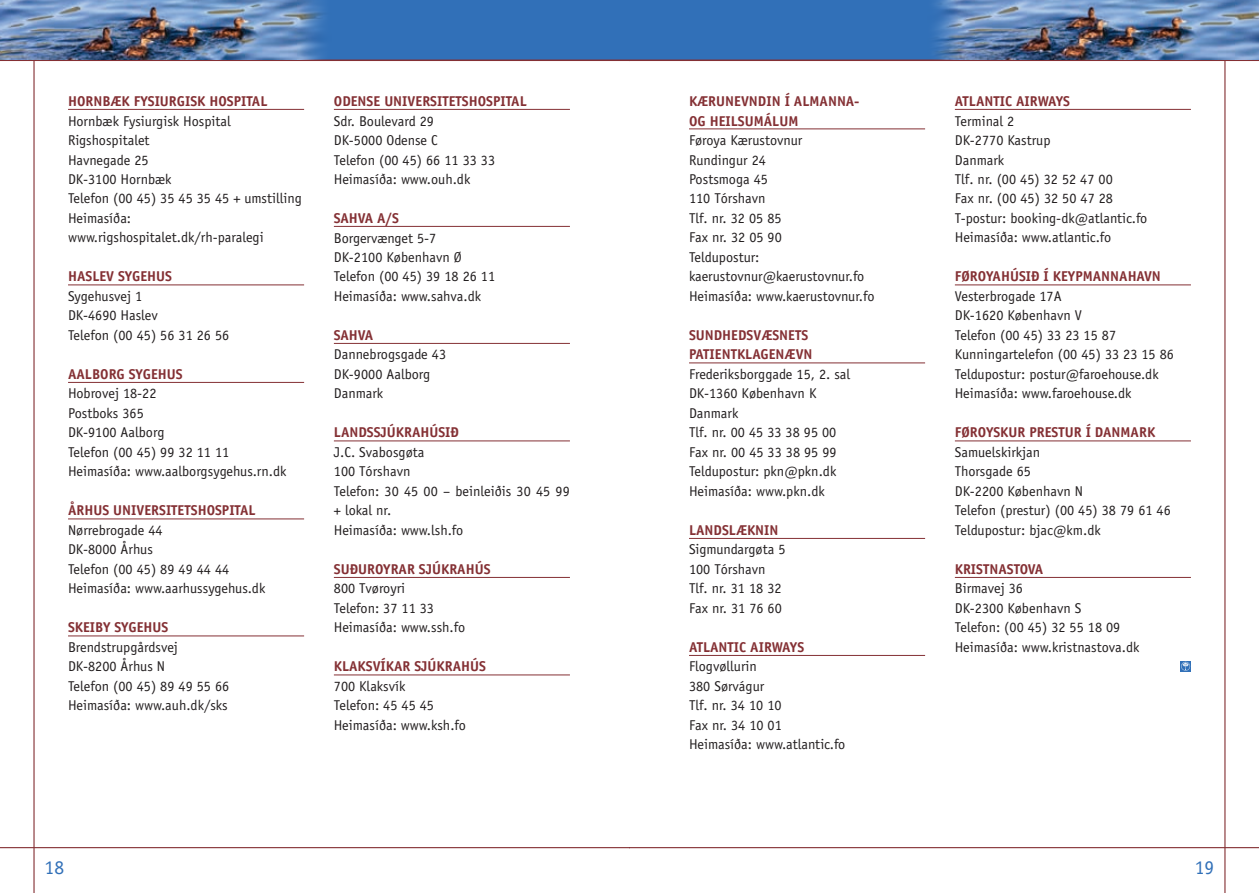
<style>
.page{position:relative;width:1259px;height:893px;background:#fff}
.page>*{position:absolute;margin:0;border:0;box-sizing:border-box;transform-origin:0 0}
.t1{font:19.5px "Officina Sans";color:#3170b8}
.t2{font:14.25px/19.5px "Officina Sans";color:#231f20}
.t3{font:700 14.25px/19.5px "Officina Sans";color:#843034}
</style>
<div class="page">
<hr style="left:33px;top:0;width:2px;height:893px;background:#843034">
<hr style="left:0;top:847px;width:629px;height:1px;background:#843034">
<hr style="left:1224px;top:0;width:1px;height:893px;background:#843034">
<svg style="left:0;top:0;width:1259px;height:62px;background:#4976af"></svg>
<img style="left:925px;top:0;width:334px;height:60px">
<hr style="left:629px;top:847px;width:630px;height:1px;background:#843034">
<hr style="left:68px;top:109px;width:236px;height:1px;background:#843034">
<hr style="left:68px;top:285px;width:236px;height:1px;background:#843034">
<hr style="left:68px;top:382px;width:236px;height:1px;background:#843034">
<hr style="left:68px;top:519px;width:236px;height:1px;background:#843034">
<hr style="left:68px;top:636px;width:236px;height:1px;background:#843034">
<hr style="left:334px;top:109px;width:236px;height:1px;background:#843034">
<hr style="left:334px;top:226px;width:236px;height:1px;background:#843034">
<hr style="left:334px;top:343px;width:236px;height:1px;background:#843034">
<hr style="left:334px;top:441px;width:236px;height:1px;background:#843034">
<hr style="left:334px;top:577px;width:236px;height:1px;background:#843034">
<hr style="left:334px;top:675px;width:236px;height:1px;background:#843034">
<hr style="left:689px;top:129px;width:236px;height:1px;background:#843034">
<hr style="left:689px;top:363px;width:236px;height:1px;background:#843034">
<hr style="left:689px;top:538px;width:236px;height:1px;background:#843034">
<hr style="left:689px;top:655px;width:236px;height:1px;background:#843034">
<hr style="left:955px;top:109px;width:236px;height:1px;background:#843034">
<hr style="left:955px;top:285px;width:236px;height:1px;background:#843034">
<hr style="left:955px;top:441px;width:236px;height:1px;background:#843034">
<hr style="left:955px;top:577px;width:236px;height:1px;background:#843034">
<div style="left:1180px;top:661px;width:11px;height:11px;background:#3170b8"></div>
<svg style="left:1181px;top:662px;width:9px;height:9px"></svg>
<p class="t3" style="left:68px;top:91px;width:193px">HORNBÆK FYSIURGISK HOSPITAL</p>
<p class="t2" style="left:68px;top:111px;width:235px">Hornbæk Fysiurgisk Hospital<br>Rigshospitalet<br>Havnegade 25<br>DK-3100 Hornbæk<br>Telefon (00 45) 35 45 35 45 + umstilling<br>Heimasíða:<br>www. rigshospitalet. dk/rh-paralegi</p>
<p class="t3" style="left:68px;top:267px;width:106px">HASLEV SYGEH US</p>
<p class="t2" style="left:68px;top:286px;width:163px">Sygehusvej 1<br>DK-4690 Haslev<br>Telefon (00 45) 56 31 26 56</p>
<p class="t3" style="left:68px;top:364px;width:116px">AALBORG SYGEH US</p>
<p class="t2" style="left:68px;top:384px;width:220px">Hobrovej 18-22<br>Postboks 365<br>DK-9100 Aalborg<br>Telefon (00 45) 99 32 11 11<br>Heimasíða: www.aalborgsygehus. rn. dk</p>
<p class="t3" style="left:68px;top:501px;width:181px">ÅRH US UNIVERSITETSH OSPITAL</p>
<p class="t2" style="left:68px;top:520px;width:199px">Nørrebrogade 44<br>DK-8000 Århus<br>Telefon (00 45) 89 49 44 44<br>Heimasíða: www. aarhussygehus. dk</p>
<p class="t3" style="left:68px;top:618px;width:102px">SKEIBY SYGEH US</p>
<p class="t2" style="left:68px;top:637px;width:163px">Brendstrupgårdsvej<br>DK-8200 Århus N<br>Telefon (00 45) 89 49 55 66<br>Heimasíða: www.auh.dk/sks</p>
<p class="t3" style="left:334px;top:91px;width:186px">OD ENSE UNIVERSITETSH OSPITAL</p>
<p class="t2" style="left:334px;top:111px;width:163px">Sdr. Boulevard 29<br>DK-5000 Odense C<br>Telefon (00 45) 66 11 33 33<br>Heimasíða: www.ouh.dk</p>
<p class="t3" style="left:334px;top:208px;width:66px">SAH VA A/S</p>
<p class="t2" style="left:334px;top:228px;width:163px">Borgervænget 5-7<br>DK-2100 København Ø<br>Telefon (00 45) 39 18 26 11<br>Heimasíða: www.sahva.dk</p>
<p class="t3" style="left:334px;top:325px;width:39px">SAH VA</p>
<p class="t2" style="left:334px;top:345px;width:114px">Dannebrogsgade 43<br>DK-9000 Aalborg<br>Danmark</p>
<p class="t3" style="left:334px;top:423px;width:127px">LANDSSJÚKRAH ÚSIÐ</p>
<p class="t2" style="left:334px;top:442px;width:237px">J. C. Svabosgøta<br>100 Tórshavn<br>Telefon: 30 45 00 – beinleiðis 30 45 99 + lokal nr.<br>Heimasíða: www. lsh.fo</p>
<p class="t3" style="left:334px;top:559px;width:158px">SUÐUROYRAR SJÚKRAH ÚS</p>
<p class="t2" style="left:334px;top:579px;width:133px">800 Tvøroyri<br>Telefon: 37 11 33<br>Heimasíða: www.ssh.fo</p>
<p class="t3" style="left:334px;top:657px;width:154px">KLAKSVÍKAR SJÚKRAH ÚS</p>
<p class="t2" style="left:334px;top:676px;width:134px">700 Klaksvík<br>Telefon: 45 45 45<br>Heimasíða: www. ksh.fo</p>
<p class="t3" style="left:689px;top:91px;width:165px">KÆRUNEVNDIN Í ALMANNA-<br>OG H EILSUMÁLUM</p>
<p class="t2" style="left:689px;top:130px;width:187px">Føroya Kærustovnur<br>Rundingur 24<br>Postsmoga 45<br>110 Tórshavn<br>Tlf. nr. 32 05 85<br>Fax nr. 32 05 90<br>Teldupostur: kaerustovnur@kaerustovnur.fo<br>Heimasíða: www. kaerustovnur.fo</p>
<p class="t3" style="left:689px;top:325px;width:125px">SUNDH EDSVÆSNETS<br>PATIENTKLAGENÆVN</p>
<p class="t2" style="left:689px;top:364px;width:163px">Frederiksborggade 15, 2. sal<br>DK-1360 København K<br>Danmark<br>Tlf. nr. 00 45 33 38 95 00<br>Fax nr. 00 45 33 38 95 99<br>Teldupostur: pkn@pkn.dk<br>Heimasíða: www. pkn.dk</p>
<p class="t3" style="left:689px;top:520px;width:91px">LANDSLÆKNIN</p>
<p class="t2" style="left:689px;top:540px;width:98px">Sigmundargøta 5<br>100 Tórshavn<br>Tlf. nr. 31 18 32<br>Fax nr. 31 76 60</p>
<p class="t3" style="left:689px;top:637px;width:117px">ATLA NTIC AIRWAYS</p>
<p class="t2" style="left:689px;top:657px;width:158px">Flogvøllurin<br>380 Sørvágur<br>Tlf. nr. 34 10 10<br>Fax nr. 34 10 01<br>Heimasíða: www. atlantic.fo</p>
<p class="t3" style="left:955px;top:91px;width:117px">ATLA NTIC AIRWAYS</p>
<p class="t2" style="left:955px;top:111px;width:194px">Terminal 2<br>DK-2770 Kastrup<br>Danmark<br>Tlf. nr. (00 45) 32 52 47 00<br>Fax nr. (00 45) 32 50 47 28<br>T-postur: booking-dk@atlantic.fo<br>Heimasíða: www. atlantic.fo</p>
<p class="t3" style="left:955px;top:267px;width:208px">FØROYAH ÚSIÐ Í KEYPMANNAHAVN</p>
<p class="t2" style="left:955px;top:286px;width:221px">Vesterbrogade 17A<br>DK-1620 København V<br>Telefon (00 45) 33 23 15 87<br>Kunningartelefon (00 45) 33 23 15 86<br>Teldupostur: postur@faroehouse. dk<br>Heimasíða: www.faroehouse. dk</p>
<p class="t3" style="left:955px;top:423px;width:201px">FØROYSKUR PRESTUR Í DANMARK</p>
<p class="t2" style="left:955px;top:442px;width:217px">Samuelskirkjan<br>Thorsgade 65<br>DK-2200 København N<br>Telefon (prestur) (00 45) 38 79 61 46<br>Teldupostur: bjac@km.dk</p>
<p class="t3" style="left:955px;top:559px;width:88px">KRISTNASTOVA</p>
<p class="t2" style="left:955px;top:579px;width:186px">Birmavej 36<br>DK-2300 København S<br>Telefon: (00 45) 32 55 18 09<br>Heimasíða: www. kristnastova. dk</p>
<h1 class="t1" style="left:45px;top:856px;width:21px">18</h1>
<h1 class="t1" style="left:1194px;top:856px;width:21px">19</h1>
</div>
